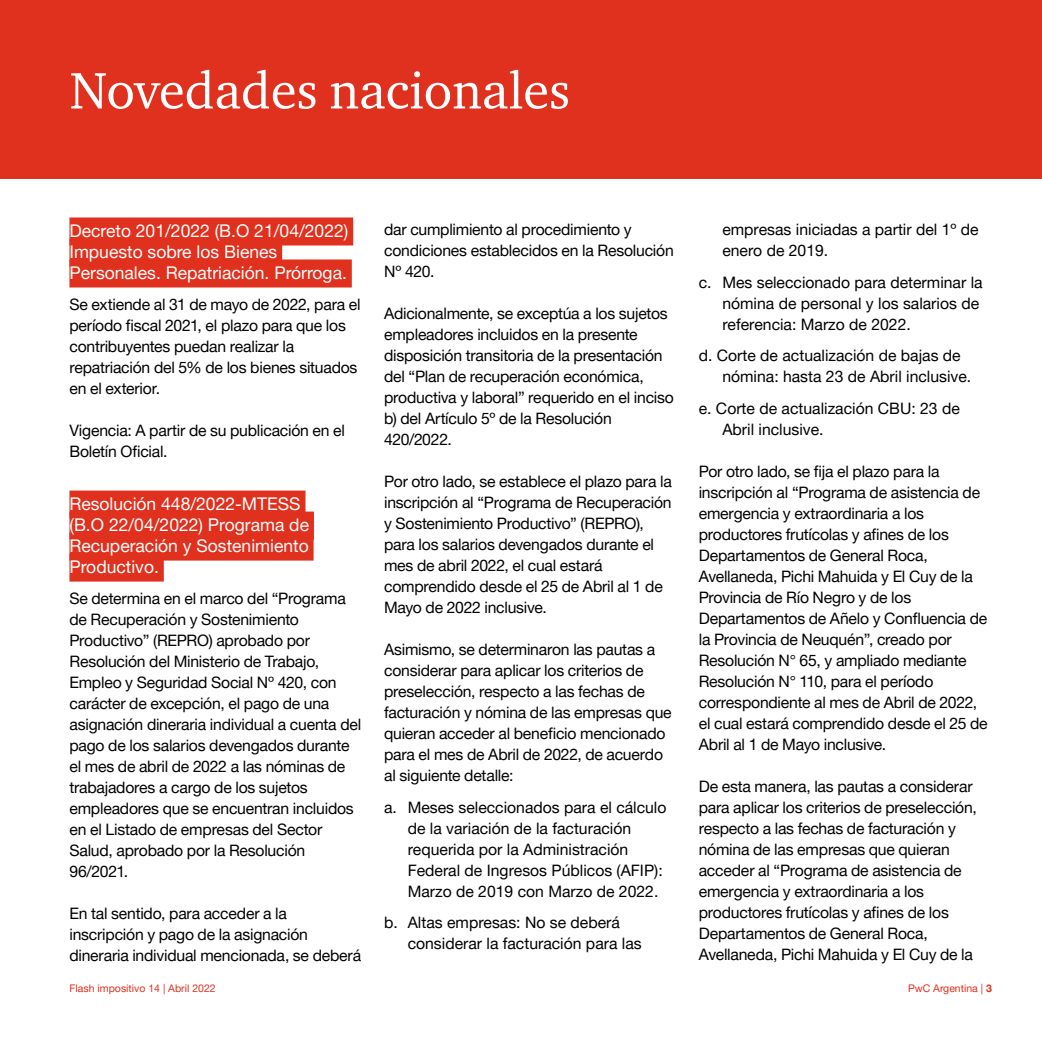
<style>
.page{position:relative;width:1042px;height:1042px;background:#fff}
.page>*{position:absolute;margin:0;border:0;box-sizing:border-box;transform-origin:0 0}
.t1{font:52.5px "ITC Charter Com";color:#fff}
.t2{font:17.5px/21px "Helvetica Neue LT Pro";color:#fff}
.t3{font:15.75px/21px "Helvetica Neue LT Pro";letter-spacing:-.015em;color:#000}
.t4{font:10.5px "Helvetica Neue LT Pro";color:#e0301e}
.s1{font-weight:700}
</style>
<div class="page">
<div style="left:69px;top:217px;width:284px;height:28px;background:#e0301e"></div>
<div style="left:69px;top:238px;width:213px;height:28px;background:#e0301e"></div>
<div style="left:69px;top:259px;width:283px;height:28px;background:#e0301e"></div>
<div style="left:69px;top:490px;width:236px;height:28px;background:#e0301e"></div>
<div style="left:69px;top:511px;width:245px;height:28px;background:#e0301e"></div>
<div style="left:69px;top:532px;width:245px;height:28px;background:#e0301e"></div>
<div style="left:69px;top:553px;width:95px;height:28px;background:#e0301e"></div>
<div style="left:0;top:0;width:1042px;height:179px;background:#e0301e"></div>
<h1 class="t1" style="left:70px;top:58px;width:502px">Novedades nacionales</h1>
<p class="t2" style="left:69px;top:220px;width:280px">Decreto 201/2022 (B.O 21/04/2022)<br>Impuesto sobre los Bienes<br>Personales. Repatriación. Prórroga.</p>
<p class="t3" style="left:69px;top:294px;width:293px">Se extiende al 31 de mayo de 2022, para el período fiscal 2021, el plazo para que los contribuyentes puedan realizar la repatriación del 5% de los bienes situados en el exterior.</p>
<p class="t3" style="left:69px;top:420px;width:277px">Vigencia: A partir de su publicación en el<br>Boletín Oficial.</p>
<p class="t2" style="left:69px;top:493px;width:241px">Resolución 448/2022-MTESS (B.O 22/04/2022) Programa de<br>Recuperación y Sostenimiento<br>Productivo.</p>
<p class="t3" style="left:69px;top:588px;width:293px">Se determina en el marco del “Programa de Recuperación y Sostenimiento Productivo” (REPRO) aprobado por Resolución del Ministerio de Trabajo, Empleo y Seguridad Social Nº 420, con carácter de excepción, el pago de una asignación dineraria individual a cuenta del pago de los salarios devengados durante el mes de abril de 2022 a las nóminas de trabajadores a cargo de los sujetos empleadores que se encuentran incluidos en el Listado de empresas del Sector Salud, aprobado por la Resolución 96/2021.</p>
<p class="t3" style="left:69px;top:903px;width:293px">En tal sentido, para acceder a la inscripción y pago de la asignación dineraria individual mencionada, se deberá</p>
<p class="t3" style="left:384px;top:219px;width:291px">dar cumplimiento al procedimiento y condiciones establecidos en la Resolución<br>Nº 420.</p>
<p class="t3" style="left:384px;top:303px;width:291px">Adicionalmente, se exceptúa a los sujetos empleadores incluidos en la presente disposición transitoria de la presentación del “Plan de recuperación económica, productiva y laboral” requerido en el inciso b) del Artículo 5º de la Resolución 420/2022.</p>
<p class="t3" style="left:384px;top:471px;width:289px">Por otro lado, se establece el plazo para la inscripción al “Programa de Recuperación y Sostenimiento Productivo” (REPRO), para los salarios devengados durante el mes de abril 2022, el cual estará comprendido desde el 25 de Abril al 1 de Mayo de 2022 inclusive.</p>
<p class="t3" style="left:384px;top:639px;width:289px">Asimismo, se determinaron las pautas a considerar para aplicar los criterios de preselección, respecto a las fechas de facturación y nómina de las empresas que quieran acceder al beneficio mencionado para el mes de Abril de 2022, de acuerdo al siguiente detalle:</p>
<p class="t3" style="left:408px;top:796px;width:260px;text-indent:-24px">a. Meses seleccionados para el cálculo de la variación de la facturación requerida por la Administración Federal de Ingresos Públicos (AFIP):<br>Marzo de 2019 con Marzo de 2022.</p>
<p class="t3" style="left:408px;top:912px;width:235px;text-indent:-24px">b. Altas empresas: No se deberá considerar la facturación para las</p>
<p class="t3" style="left:722px;top:219px;width:258px">empresas iniciadas a partir del 1º de enero de 2019.</p>
<p class="t3" style="left:722px;top:271px;width:262px;text-indent:-24px">c. Mes seleccionado para determinar la nómina de personal y los salarios de referencia: Marzo de 2022.</p>
<p class="t3" style="left:722px;top:345px;width:250px;text-indent:-24px">d. Corte de actualización de bajas de nómina: hasta 23 de Abril inclusive.</p>
<p class="t3" style="left:722px;top:397px;width:239px;text-indent:-24px">e. Corte de actualización CBU: 23 de<br>Abril inclusive.</p>
<p class="t3" style="left:699px;top:460px;width:290px">Por otro lado, se fija el plazo para la inscripción al “Programa de asistencia de emergencia y extraordinaria a los productores frutícolas y afines de los Departamentos de General Roca, Avellaneda, Pichi Mahuida y El Cuy de la Provincia de Río Negro y de los Departamentos de Añelo y Confluencia de la Provincia de Neuquén”, creado por Resolución N° 65, y ampliado mediante Resolución N° 110, para el período correspondiente al mes de Abril de 2022, el cual estará comprendido desde el 25 de Abril al 1 de Mayo inclusive.</p>
<p class="t3" style="left:699px;top:775px;width:280px">De esta manera, las pautas a considerar para aplicar los criterios de preselección, respecto a las fechas de facturación y nómina de las empresas que quieran acceder al “Programa de asistencia de emergencia y extraordinaria a los productores frutícolas y afines de los Departamentos de General Roca, Avellaneda, Pichi Mahuida y El Cuy de la</p>
<p class="t4" style="left:69px;top:982px;width:148px">Flash impositivo 14 | Abril 2022</p>
<p class="t4" style="left:908px;top:982px;width:85px">PwC Argentina | <span class="s1">3</span></p>
</div>
